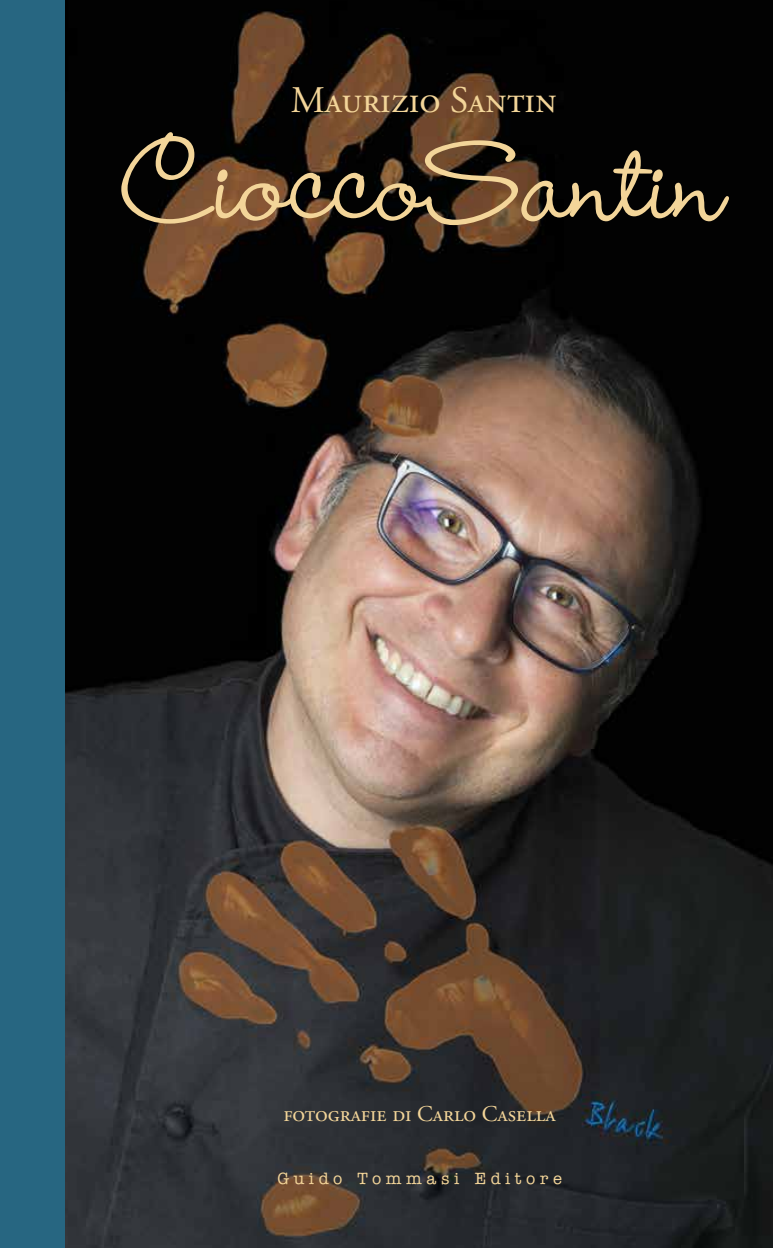
<style>
.page{position:relative;width:773px;height:1248px;background:#fff}
.page>*{position:absolute;margin:0;border:0;box-sizing:border-box;transform-origin:0 0}
.t1{font:500 145.5px "Wendy";color:#f3d599}
.t2{font:37.5px "Adobe Garamond Pro";color:#f3d599}
.t3{font:22.5px "Adobe Garamond Pro";color:#f3d599}
.t4{font:500 16.5px "American Typewriter";letter-spacing:.275em;color:#f3d599}
</style>
<div class="page">
<img style="left:65px;top:0;width:708px;height:1247px">
<div style="left:0;top:0;width:65px;height:1247px;background:#276681"></div>
<h2 class="t2" style="left:291px;top:77px;width:268px">Maurizio Santin</h2>
<h1 class="t1" style="left:122px;top:103px;width:605px">CioccoSantin</h1>
<p class="t3" style="left:283px;top:1100px;width:274px">fotografie di Carlo Casella</p>
<p class="t4" style="left:277px;top:1168px;width:286px">Guido Tommasi Editore</p>
</div>
